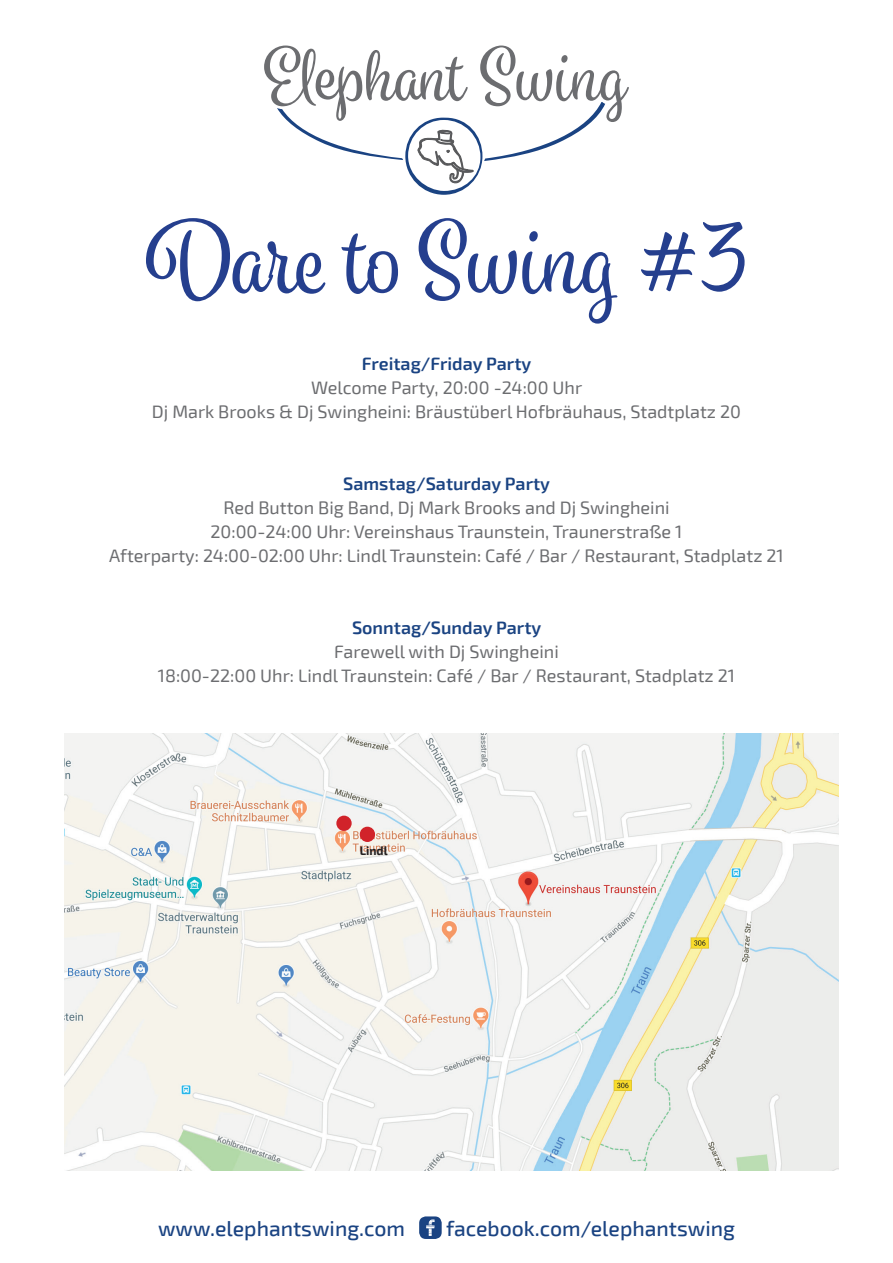
<style>
.page{position:relative;width:893px;height:1263px;background:#fff}
.page>*{position:absolute;margin:0;border:0;box-sizing:border-box;transform-origin:0 0}
.t1{font:97.5px "Spumante";letter-spacing:-.02em;color:#253f8e}
.t2{font:500 21.15px "Exo 2";color:#1a4382}
.t3{font:18px/24px "Exo 2";color:#6c6d70;text-align:center}
.t4{font:600 18px "Exo 2";color:#1a4382}
.t5{font:700 12px "Exo 2";color:#231f20}
</style>
<div class="page">
<svg style="left:264px;top:46px;width:365px;height:149px"></svg>
<div style="left:419px;top:1216px;width:23px;height:23px;background:#1a4382;border-radius:7px"></div>
<svg style="left:426px;top:1219px;width:9px;height:17px"></svg>
<img style="left:65px;top:734px;width:774px;height:436px">
<div style="left:336px;top:816px;width:16px;height:15px;background:#d1232a;border-radius:50%"></div>
<div style="left:360px;top:827px;width:15px;height:15px;background:#d1232a;border-radius:50%"></div>
<h1 class="t1" style="left:146px;top:201px;width:602px">Dare to Swing #3</h1>
<p class="t4" style="left:362px;top:353px;width:171px">Freitag/Friday Party</p>
<p class="t3" style="left:152px;top:376px;width:591px">Welcome Party, 20:00 -24:00 Uhr<br>Dj Mark Brooks &amp; Dj Swingheini: Bräustüberl Hofbräuhaus, Stadtplatz 20</p>
<p class="t4" style="left:343px;top:473px;width:208px">Samstag/Saturday Party</p>
<p class="t3" style="left:109px;top:496px;width:676px">Red Button Big Band, Dj Mark Brooks and Dj Swingheini<br>20:00-24:00 Uhr: Vereinshaus Traunstein, Traunerstraße 1<br>Afterparty: 24:00-02:00 Uhr: Lindl Traunstein: Café / Bar / Restaurant, Stadplatz 21</p>
<p class="t4" style="left:352px;top:617px;width:191px">Sonntag/Sunday Party</p>
<p class="t3" style="left:158px;top:640px;width:579px">Farewell with Dj Swingheini<br>18:00-22:00 Uhr: Lindl Traunstein: Café / Bar / Restaurant, Stadplatz 21</p>
<p class="t5" style="left:360px;top:843px;width:29px">Lindl</p>
<p class="t2" style="left:158px;top:1216px;width:249px">www.elephantswing.com</p>
<p class="t2" style="left:446px;top:1216px;width:290px">facebook.com/elephantswing</p>
</div>
